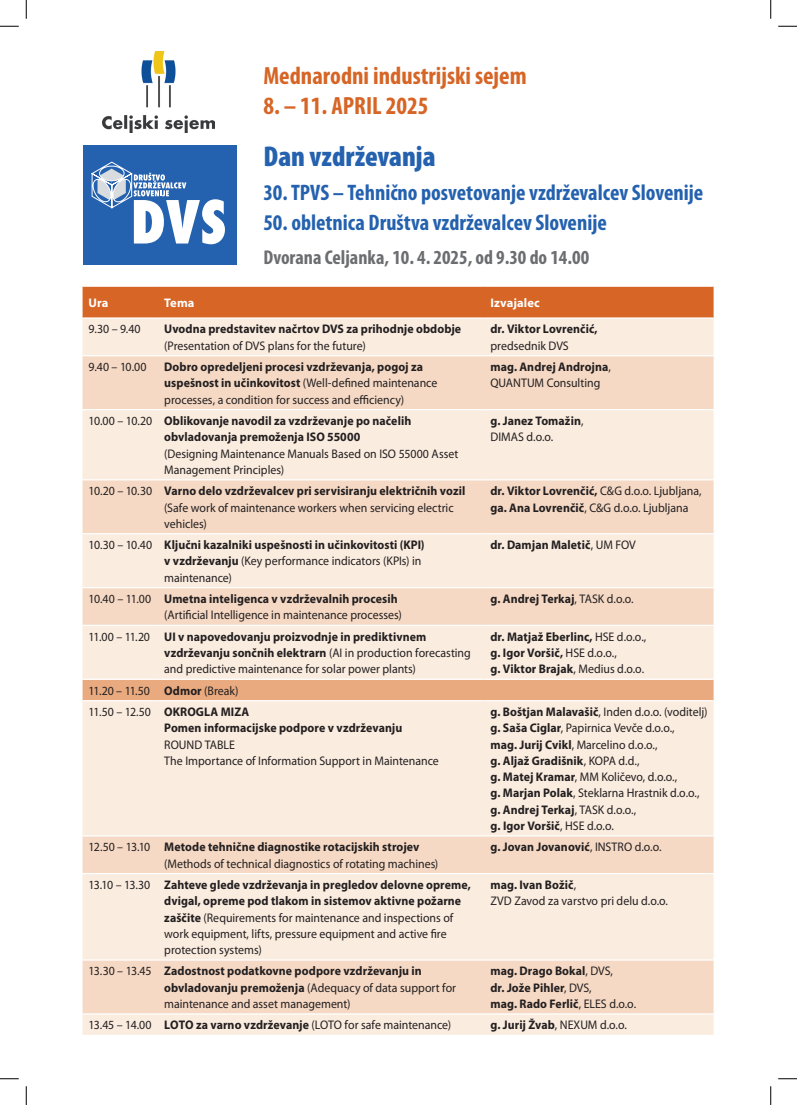
<style>
.page{position:relative;width:797px;height:1105px;background:#fff}
.page>*{position:absolute;margin:0;border:0;box-sizing:border-box;transform-origin:0 0}
.t1{font:900 condensed 28.75px "Myriad Pro";color:#2461ae}
.t2{font:700 condensed 25px "Myriad Pro";color:#d66526}
.t3{font:700 condensed 22.5px "Myriad Pro";color:#2461ae}
.t4{font:700 condensed 20px "Myriad Pro";color:#6c6d70}
.t5{font:12.5px/16.2px "Myriad Pro";color:#231f20;scale:.95 1}
.t6{font:700 12.5px/16.2px "Myriad Pro";letter-spacing:.005em;color:#231f20;scale:.95 1}
.t7{font:700 12.5px "Myriad Pro";letter-spacing:.005em;color:#fff}
.s1{font-weight:700}
.s2{font-weight:400}
</style>
<div class="page">
<div style="left:83px;top:287px;width:630px;height:30px;background:#d66526"></div>
<div style="left:83px;top:319px;width:630px;height:716px;background:#faecdf"></div>
<svg style="left:83px;top:356px;width:630px;height:657px;background:#f8e5d5"></svg>
<div style="left:83px;top:680px;width:630px;height:20px;background:#e9aa7f"></div>
<hr style="left:83px;top:355px;width:75px;height:1px;background:#fff">
<hr style="left:158px;top:355px;width:326px;height:1px;background:#fff">
<hr style="left:484px;top:355px;width:229px;height:1px;background:#fff">
<hr style="left:83px;top:409px;width:75px;height:1px;background:#fff">
<hr style="left:158px;top:409px;width:326px;height:1px;background:#fff">
<hr style="left:484px;top:409px;width:229px;height:1px;background:#fff">
<hr style="left:83px;top:479px;width:75px;height:1px;background:#fff">
<hr style="left:158px;top:479px;width:326px;height:1px;background:#fff">
<hr style="left:484px;top:479px;width:229px;height:1px;background:#fff">
<hr style="left:83px;top:533px;width:75px;height:1px;background:#fff">
<hr style="left:158px;top:533px;width:326px;height:1px;background:#fff">
<hr style="left:484px;top:533px;width:229px;height:1px;background:#fff">
<hr style="left:83px;top:587px;width:75px;height:1px;background:#fff">
<hr style="left:158px;top:587px;width:326px;height:1px;background:#fff">
<hr style="left:484px;top:587px;width:229px;height:1px;background:#fff">
<hr style="left:83px;top:625px;width:75px;height:1px;background:#fff">
<hr style="left:158px;top:625px;width:326px;height:1px;background:#fff">
<hr style="left:484px;top:625px;width:229px;height:1px;background:#fff">
<hr style="left:83px;top:679px;width:75px;height:1px;background:#fff">
<hr style="left:158px;top:679px;width:326px;height:1px;background:#fff">
<hr style="left:484px;top:679px;width:229px;height:1px;background:#fff">
<hr style="left:83px;top:700px;width:75px;height:1px;background:#fff">
<hr style="left:158px;top:700px;width:326px;height:1px;background:#fff">
<hr style="left:484px;top:700px;width:229px;height:1px;background:#fff">
<hr style="left:83px;top:835px;width:75px;height:1px;background:#fff">
<hr style="left:158px;top:835px;width:326px;height:1px;background:#fff">
<hr style="left:484px;top:835px;width:229px;height:1px;background:#fff">
<hr style="left:83px;top:873px;width:75px;height:1px;background:#fff">
<hr style="left:158px;top:873px;width:326px;height:1px;background:#fff">
<hr style="left:484px;top:873px;width:229px;height:1px;background:#fff">
<hr style="left:83px;top:959px;width:75px;height:2px;background:#fff">
<hr style="left:158px;top:959px;width:326px;height:2px;background:#fff">
<hr style="left:484px;top:959px;width:229px;height:2px;background:#fff">
<hr style="left:83px;top:1013px;width:75px;height:1px;background:#fff">
<hr style="left:158px;top:1013px;width:326px;height:1px;background:#fff">
<hr style="left:484px;top:1013px;width:229px;height:1px;background:#fff">
<img style="left:102px;top:51px;width:112px;height:82px">
<div style="left:83px;top:145px;width:153px;height:119px;background:#2461ae"></div>
<svg style="left:92px;top:162px;width:133px;height:82px"></svg>
<svg style="left:0;top:25px;width:19px;height:2px"></svg>
<svg style="left:778px;top:25px;width:19px;height:2px"></svg>
<svg style="left:0;top:1078px;width:19px;height:1px"></svg>
<svg style="left:778px;top:1078px;width:19px;height:1px"></svg>
<svg style="left:25px;top:0;width:2px;height:19px"></svg>
<svg style="left:25px;top:1086px;width:2px;height:19px"></svg>
<svg style="left:770px;top:0;width:1px;height:19px"></svg>
<svg style="left:770px;top:1086px;width:1px;height:19px"></svg>
<h2 class="t2" style="left:263px;top:60px;width:265px">Mednarodni industrijski sejem</h2>
<h2 class="t2" style="left:263px;top:90px;width:166px">8. – 11. APRIL 2025</h2>
<h1 class="t1" style="left:263px;top:138px;width:174px">Dan vzdrževanja</h1>
<h3 class="t3" style="left:263px;top:179px;width:441px">30. TPVS – Tehnično posvetovanje vzdrževalcev Slovenije</h3>
<h3 class="t3" style="left:263px;top:209px;width:345px">50. obletnica Društva vzdrževalcev Slovenije</h3>
<h3 class="t4" style="left:263px;top:245px;width:327px">Dvorana Celjanka, 10. 4. 2025, od 9.30 do 14.00</h3>
<p class="t7" style="left:89px;top:294px;width:21px">Ura</p>
<p class="t7" style="left:164px;top:294px;width:32px">Tema</p>
<p class="t7" style="left:490px;top:294px;width:51px">Izvajalec</p>
<p class="t5" style="left:89px;top:321px;width:56px">9.30 – 9.40</p>
<p class="t6" style="left:164px;top:321px;width:314px">Uvodna predstavitev načrtov DVS za prihodnje obdobje</p>
<p class="t5" style="left:164px;top:337px;width:214px">(Presentation of DVS plans for the future)</p>
<p class="t6" style="left:490px;top:321px;width:114px">dr. Viktor Lovrenčić,</p>
<p class="t5" style="left:490px;top:337px;width:84px">predsednik DVS</p>
<p class="t5" style="left:89px;top:359px;width:62px">9.40 – 10.00</p>
<p class="t5" style="left:164px;top:359px;width:289px"><span class="s1">Dobro opredeljeni procesi vzdrževanja, pogoj za uspešnost in učinkovitost</span> (Well-defined maintenance processes, a condition for success and efficiency)</p>
<p class="t6" style="left:490px;top:358px;width:128px">mag. Andrej Androjna<span class="s2">,<br>QUANTUM Consulting</span></p>
<p class="t6" style="left:164px;top:412px;width:261px;text-indent:-76px"><span class="s2">10.00 – 10.20</span> Oblikovanje navodil za vzdrževanje po načelih obvladovanja premoženja ISO 55000</p>
<p class="t5" style="left:164px;top:445px;width:311px">(Designing Maintenance Manuals Based on ISO 55000 Asset<br>Management Principles)</p>
<p class="t6" style="left:490px;top:412px;width:99px">g. Janez Tomažin<span class="s2">,<br>DIMAS d.o.o.</span></p>
<p class="t5" style="left:164px;top:483px;width:318px;text-indent:-76px">10.20 – 10.30 <span class="s1">Varno delo vzdrževalcev pri servisiranju električnih vozil </span>(Safe work of maintenance workers when servicing electric vehicles)</p>
<p class="t5" style="left:490px;top:483px;width:224px"><span class="s1">dr. Viktor Lovrenčić,</span> C&amp;G d.o.o. Ljubljana, <span class="s1">ga. Ana Lovrenčič</span>, C&amp;G d.o.o. Ljubljana</p>
<p class="t6" style="left:164px;top:536px;width:276px;text-indent:-76px"><span class="s2">10.30 – 10.40</span> Ključni kazalniki uspešnosti in učinkovitosti (KPI) v vzdrževanju <span class="s2">(Key performance indicators (KPIs) in maintenance)</span></p>
<p class="t6" style="left:490px;top:536px;width:154px">dr. Damjan Maletič<span class="s2">, UM FOV</span></p>
<p class="t5" style="left:164px;top:591px;width:251px;text-indent:-76px">10.40 – 11.00 <span class="s1">Umetna inteligenca v vzdrževalnih procesih </span>(Artificial Intelligence in maintenance processes)</p>
<p class="t6" style="left:490px;top:590px;width:152px">g. Andrej Terkaj<span class="s2">, TASK d.o.o.</span></p>
<p class="t5" style="left:164px;top:628px;width:324px;text-indent:-76px">11.00 – 11.20 <span class="s1">UI v napovedovanju proizvodnje in prediktivnem vzdrževanju sončnih elektrarn</span> (AI in production forecasting and predictive maintenance for solar power plants)</p>
<p class="t6" style="left:490px;top:628px;width:166px">dr. Matjaž Eberlinc, <span class="s2">HSE d.o.o., </span>g. Igor Voršič, <span class="s2">HSE d.o.o.,<br></span>g. Viktor Brajak<span class="s2">, Medius d.o.o.</span></p>
<p class="t5" style="left:89px;top:680px;width:170px;line-height:21.4px">11.20 – 11.50 <span class="s1">Odmor</span> (Break)<br>11.50 – 12.50 <span class="s1">OKROGLA MIZA</span></p>
<p class="t6" style="left:164px;top:720px;width:252px">Pomen informacijske podpore v vzdrževanju</p>
<p class="t5" style="left:164px;top:736px;width:290px">ROUND TABLE<br>The Importance of Information Support in Maintenance</p>
<p class="t5" style="left:490px;top:704px;width:230px"><span class="s1">g. Boštjan Malavašič</span>, Inden d.o.o. (voditelj) <span class="s1">g. Saša Ciglar</span>, Papirnica Vevče d.o.o.,<br><span class="s1">mag. Jurij Cvikl</span>, Marcelino d.o.o.,<br><span class="s1">g. Aljaž Gradišnik</span>, KOPA d.d.,<br><span class="s1">g. Matej Kramar</span>, MM Količevo, d.o.o.,<br><span class="s1">g. Marjan Polak</span>, Steklarna Hrastnik d.o.o., <span class="s1">g. Andrej Terkaj</span>, TASK d.o.o.,<br><span class="s1">g. Igor Voršič</span>, HSE d.o.o.</p>
<p class="t5" style="left:164px;top:839px;width:290px;text-indent:-76px">12.50 – 13.10 <span class="s1">Metode tehnične diagnostike rotacijskih strojev </span>(Methods of technical diagnostics of rotating machines)</p>
<p class="t6" style="left:490px;top:838px;width:182px">g. Jovan Jovanović<span class="s2">, INSTRO d.o.o.</span></p>
<p class="t5" style="left:164px;top:876px;width:324px;text-indent:-76px">13.10 – 13.30 <span class="s1">Zahteve glede vzdrževanja in pregledov delovne opreme, dvigal, opreme pod tlakom in sistemov aktivne požarne zaščite</span> (Requirements for maintenance and inspections of work equipment, lifts, pressure equipment and active fire protection systems)</p>
<p class="t5" style="left:490px;top:876px;width:188px"><span class="s1">mag. Ivan Božič</span>,<br>ZVD Zavod za varstvo pri delu d.o.o.</p>
<p class="t5" style="left:164px;top:963px;width:309px;text-indent:-76px">13.30 – 13.45 <span class="s1">Zadostnost podatkovne podpore vzdrževanju in obvladovanju premoženja</span> (Adequacy of data support for maintenance and asset management)</p>
<p class="t6" style="left:490px;top:963px;width:155px">mag. Drago Bokal<span class="s2">, DVS,<br></span>dr. Jože Pihler<span class="s2">, DVS,<br></span>mag. Rado Ferlič<span class="s2">, ELES d.o.o.</span></p>
<p class="t5" style="left:89px;top:1017px;width:383px">13.45 – 14.00 <span class="s1">LOTO za varno vzdrževanje</span> (LOTO for safe maintenance)</p>
<p class="t5" style="left:490px;top:1017px;width:145px"><span class="s1">g. Jurij Žvab</span>, NEXUM d.o.o.</p>
</div>
